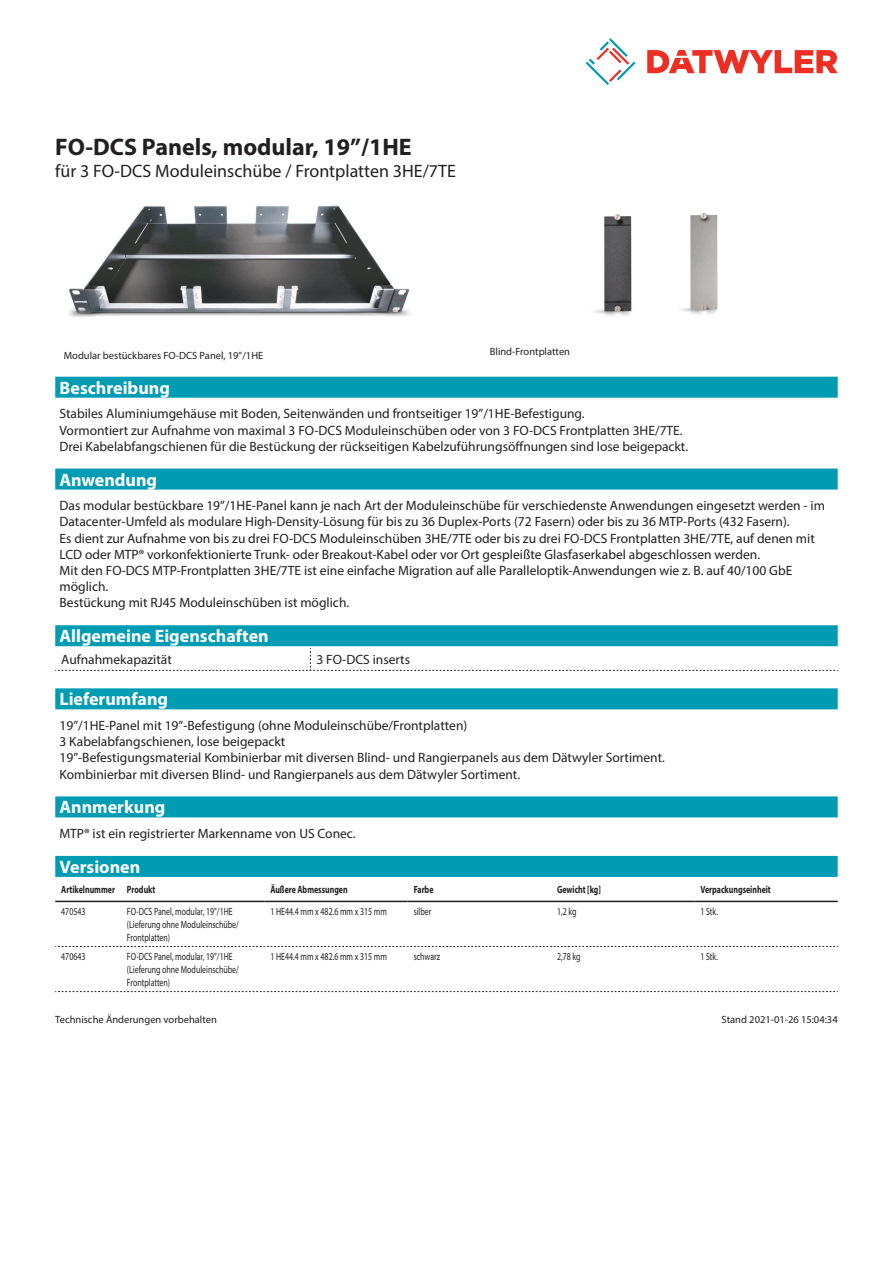
<style>
.page{position:relative;width:893px;height:1263px;background:#fff}
.page>*{position:absolute;margin:0;border:0;box-sizing:border-box;transform-origin:0 0}
.Product_Head{font:700 24px "Myriad Pro";color:#231f20}
.Standard_Head_Proper{font:700 18px "Myriad Pro";color:#fff}
.SubHead{font:18px "Myriad Pro";color:#231f20}
.Standard_text{font:13.5px/16.2px "Myriad Pro";color:#231f20}
.myriad_light_propert{font:13.5px "Myriad Pro";color:#231f20}
.myriadlight{font:10.5px/12.6px "Myriad Pro";color:#231f20;scale:.75 1}
.myriadbold{font:700 10.5px "Myriad Pro";color:#231f20;scale:.75 1}
.imagetext{font:10.5px "Myriad Pro";color:#231f20}
.Footnote{font:10.5px "Myriad Pro";color:#231f20}
</style>
<div class="page">
<svg style="left:586px;top:38px;width:49px;height:47px"></svg>
<svg style="left:647px;top:50px;width:191px;height:23px"></svg>
<div style="left:55px;top:796px;width:783px;height:21px;background:#009cb3"></div>
<img style="left:68px;top:205px;width:342px;height:112px">
<img style="left:594px;top:212px;width:124px;height:104px">
<div style="left:55px;top:856px;width:783px;height:21px;background:#009cb3"></div>
<hr style="left:55px;top:901px;width:66px;height:1px;background:#231f20">
<hr style="left:121px;top:901px;width:143px;height:1px;background:#231f20">
<hr style="left:264px;top:901px;width:144px;height:1px;background:#231f20">
<hr style="left:408px;top:901px;width:143px;height:1px;background:#231f20">
<hr style="left:551px;top:901px;width:143px;height:1px;background:#231f20">
<hr style="left:694px;top:901px;width:144px;height:1px;background:#231f20">
<svg style="left:55px;top:946px;width:783px;height:1px"></svg>
<svg style="left:55px;top:991px;width:783px;height:1px"></svg>
<div style="left:55px;top:377px;width:783px;height:21px;background:#009cb3"></div>
<div style="left:55px;top:688px;width:783px;height:21px;background:#009cb3"></div>
<div style="left:55px;top:469px;width:783px;height:21px;background:#009cb3"></div>
<div style="left:55px;top:625px;width:783px;height:21px;background:#009cb3"></div>
<svg style="left:55px;top:648px;width:783px;height:23px"></svg>
<p class="Product_Head" style="left:55px;top:131px;width:358px">FO-DCS Panels, modular, 19”/1HE</p>
<p class="SubHead" style="left:55px;top:160px;width:402px">für 3 FO-DCS Moduleinschübe / Frontplatten 3HE/7TE</p>
<p class="imagetext" style="left:64px;top:349px;width:201px">Modular bestückbares FO-DCS Panel, 19”/1HE</p>
<p class="imagetext" style="left:490px;top:345px;width:82px">Blind-Frontplatten</p>
<p class="Standard_Head_Proper" style="left:60px;top:376px;width:112px">Beschreibung</p>
<p class="Standard_text" style="left:60px;top:406px;width:630px">Stabiles Aluminiumgehäuse mit Boden, Seitenwänden und frontseitiger 19”/1HE-Befestigung.<br>Vormontiert zur Aufnahme von maximal 3 FO-DCS Moduleinschüben oder von 3 FO-DCS Frontplatten 3HE/7TE.<br>Drei Kabelabfangschienen für die Bestückung der rückseitigen Kabelzuführungsöffnungen sind lose beigepackt.</p>
<p class="Standard_Head_Proper" style="left:60px;top:468px;width:99px">Anwendung</p>
<p class="Standard_text" style="left:60px;top:497px;width:767px">Das modular bestückbare 19”/1HE-Panel kann je nach Art der Moduleinschübe für verschiedenste Anwendungen eingesetzt werden - im Datacenter-Umfeld als modulare High-Density-Lösung für bis zu 36 Duplex-Ports (72 Fasern) oder bis zu 36 MTP-Ports (432 Fasern).<br>Es dient zur Aufnahme von bis zu drei FO-DCS Moduleinschüben 3HE/7TE oder bis zu drei FO-DCS Frontplatten 3HE/7TE, auf denen mit LCD oder MTP® vorkonfektionierte Trunk- oder Breakout-Kabel oder vor Ort gespleißte Glasfaserkabel abgeschlossen werden.<br>Mit den FO-DCS MTP-Frontplatten 3HE/7TE ist eine einfache Migration auf alle Paralleloptik-Anwendungen wie z. B. auf 40/100 GbE möglich.<br>Bestückung mit RJ45 Moduleinschüben ist möglich.</p>
<p class="Standard_Head_Proper" style="left:60px;top:624px;width:211px">Allgemeine Eigenschaften</p>
<p class="myriad_light_propert" style="left:61px;top:651px;width:112px">Aufnahmekapazität</p>
<p class="myriad_light_propert" style="left:316px;top:651px;width:95px">3 FO-DCS inserts</p>
<p class="Standard_Head_Proper" style="left:60px;top:687px;width:110px">Lieferumfang</p>
<p class="Standard_text" style="left:60px;top:717px;width:607px">19”/1HE-Panel mit 19”-Befestigung (ohne Moduleinschübe/Frontplatten)<br>3 Kabelabfangschienen, lose beigepackt<br>19”-Befestigungsmaterial Kombinierbar mit diversen Blind- und Rangierpanels aus dem Dätwyler Sortiment.<br>Kombinierbar mit diversen Blind- und Rangierpanels aus dem Dätwyler Sortiment.</p>
<p class="Standard_Head_Proper" style="left:60px;top:796px;width:107px">Annmerkung</p>
<p class="Standard_text" style="left:60px;top:825px;width:298px">MTP® ist ein registrierter Markenname von US Conec.</p>
<p class="Standard_Head_Proper" style="left:60px;top:855px;width:82px">Versionen</p>
<p class="myriadbold" style="left:61px;top:882px;width:73px">Artikelnummer</p>
<p class="myriadbold" style="left:127px;top:882px;width:39px">Produkt</p>
<p class="myriadbold" style="left:270px;top:882px;width:105px">Äußere Abmessungen</p>
<p class="myriadbold" style="left:414px;top:882px;width:28px">Farbe</p>
<p class="myriadbold" style="left:557px;top:882px;width:60px">Gewicht [kg]</p>
<p class="myriadbold" style="left:700px;top:882px;width:95px">Verpackungseinheit</p>
<p class="myriadlight" style="left:61px;top:905px;width:34px">470543</p>
<p class="myriadlight" style="left:127px;top:905px;width:151px">FO-DCS Panel, modular, 19”/1HE (Lieferung ohne Moduleinschübe/<br>Frontplatten)</p>
<p class="myriadlight" style="left:270px;top:905px;width:157px">1 HE44.4 mm x 482.6 mm x 315 mm</p>
<p class="myriadlight" style="left:414px;top:905px;width:25px">silber</p>
<p class="myriadlight" style="left:557px;top:905px;width:27px">1,2 kg</p>
<p class="myriadlight" style="left:700px;top:905px;width:25px">1 Stk.</p>
<p class="myriadlight" style="left:61px;top:950px;width:34px">470643</p>
<p class="myriadlight" style="left:127px;top:950px;width:151px">FO-DCS Panel, modular, 19”/1HE (Lieferung ohne Moduleinschübe/<br>Frontplatten)</p>
<p class="myriadlight" style="left:270px;top:950px;width:157px">1 HE44.4 mm x 482.6 mm x 315 mm</p>
<p class="myriadlight" style="left:414px;top:950px;width:37px">schwarz</p>
<p class="myriadlight" style="left:557px;top:950px;width:33px">2,78 kg</p>
<p class="myriadlight" style="left:700px;top:950px;width:25px">1 Stk.</p>
<p class="Footnote" style="left:55px;top:1013px;width:163px">Technische Änderungen vorbehalten</p>
<p class="Footnote" style="left:722px;top:1013px;width:118px">Stand 2021-01-26 15:04:34</p>
</div>
